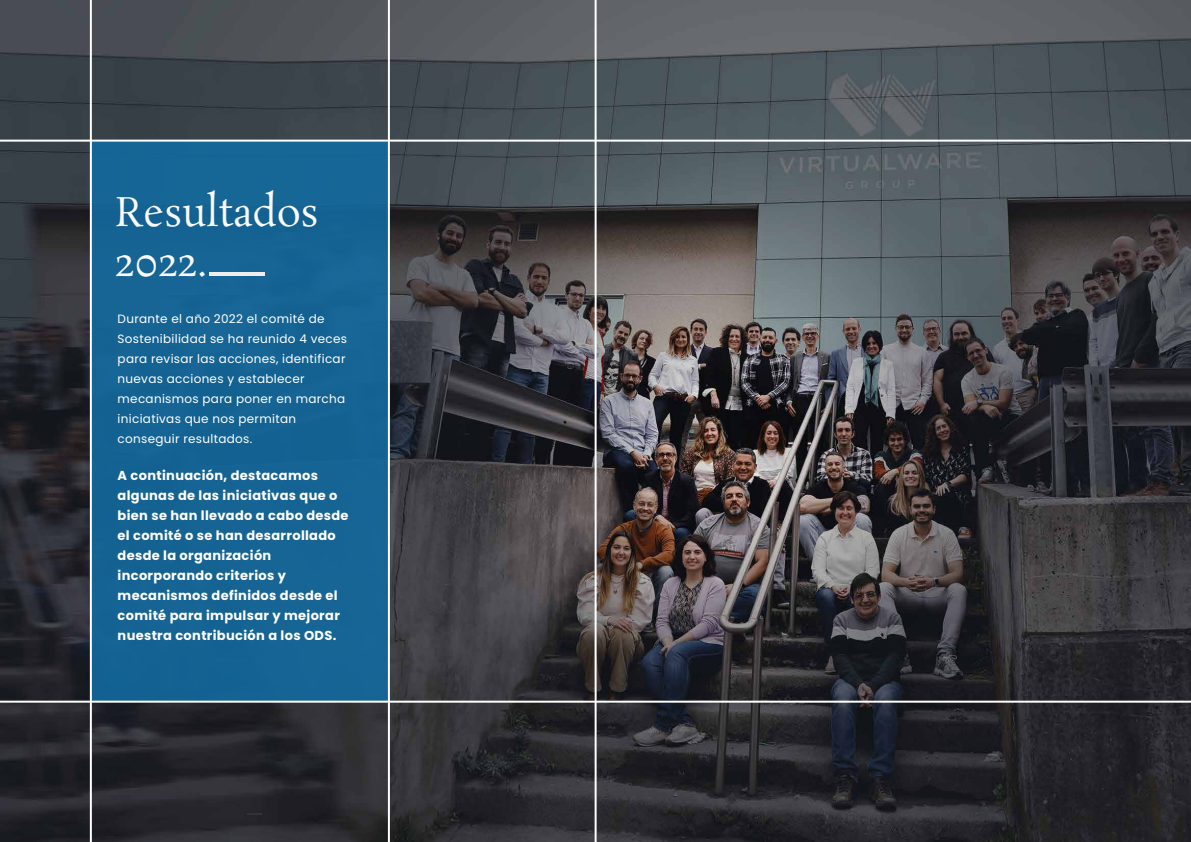
<style>
.page{position:relative;width:1191px;height:842px;background:#fff}
.page>*{position:absolute;margin:0;border:0;box-sizing:border-box;transform-origin:0 0}
.t1{font:40px/50px "Rosarivo";color:#fafafa}
.t2{font:700 13px/20px "Poppins";letter-spacing:.025em;color:#fff}
.t3{font:12px/20px "Poppins";letter-spacing:.025em;color:#fff}
</style>
<div class="page">
<img style="left:1px;top:0;width:1190px;height:842px">
<div style="left:91px;top:140px;width:297px;height:562px;background:#156494"></div>
<hr style="left:210px;top:273px;width:55px;height:3px;background:#ededed">
<hr style="left:0;top:140px;width:1191px;height:2px;background:#fff">
<hr style="left:0;top:701px;width:1191px;height:2px;background:#fff">
<hr style="left:388px;top:0;width:2px;height:842px;background:#fff">
<hr style="left:594px;top:0;width:2px;height:842px;background:#fff">
<hr style="left:90px;top:0;width:2px;height:842px;background:#fff">
<svg style="left:247px;top:813px;width:15px;height:1px"></svg>
<h1 class="t1" style="left:115px;top:190px;width:205px">Resultados<br>2022.</h1>
<p class="t3" style="left:118px;top:309px;width:231px">Durante el año 2022 el comité de<br>Sostenibilidad se ha reunido 4 veces para revisar las acciones, identificar nuevas acciones y establecer mecanismos para poner en marcha iniciativas que nos permitan conseguir resultados.</p>
<p class="t2" style="left:118px;top:466px;width:232px">A continuación, destacamos algunas de las iniciativas que o bien se han llevado a cabo desde el comité o se han desarrollado desde la organización incorporando criterios y mecanismos definidos desde el comité para impulsar y mejorar nuestra contribución a los ODS.</p>
</div>
